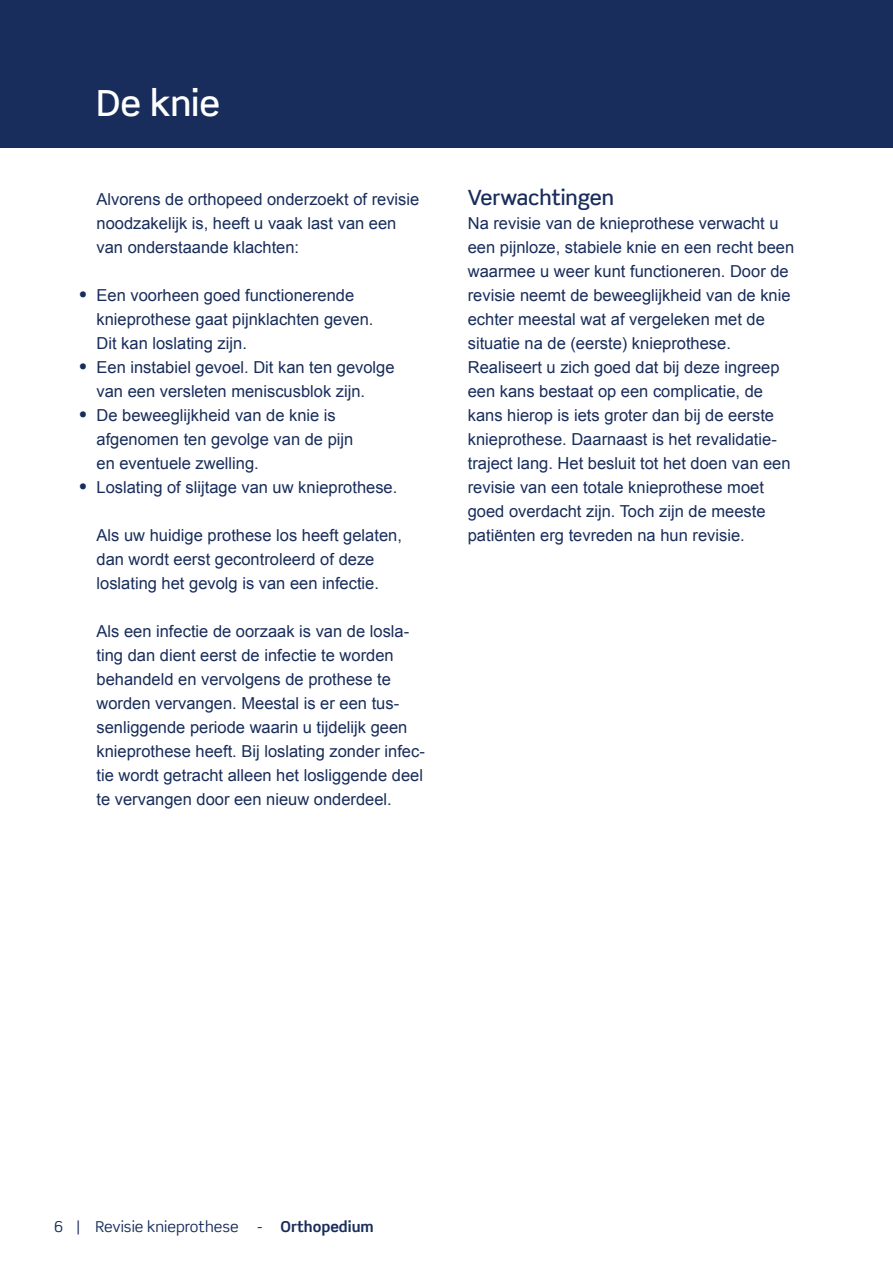
<style>
.page{position:relative;width:893px;height:1263px;background:#fff}
.page>*{position:absolute;margin:0;border:0;box-sizing:border-box;transform-origin:0 0}
.t1{font:500 36px "Scene Std";color:#fff}
.t2{font:24px/48px "Arial";color:#182d5b}
.t3{font:500 21px "Scene Std";color:#182d5b}
.t4{font:16.5px/24px "Arial";color:#182d5b}
.t5{font:15px "Scene Std";color:#182d5b}
.s1{font-weight:700}
</style>
<div class="page">
<div style="left:0;top:0;width:893px;height:148px;background:#182d5b"></div>
<h1 class="t1" style="left:97px;top:81px;width:125px">De knie</h1>
<h2 class="t2" style="left:79px;top:271px;width:10px">•</h2>
<h2 class="t2" style="left:79px;top:343px;width:10px">• •</h2>
<h2 class="t2" style="left:79px;top:463px;width:10px">•</h2>
<p class="t4" style="left:97px;top:187px;width:324px">Alvorens de orthopeed onderzoekt of revisie noodzakelijk is, heeft u vaak last van een van onderstaande klachten:</p>
<p class="t4" style="left:97px;top:283px;width:302px">Een voorheen goed functionerende knieprothese gaat pijnklachten geven.<br>Dit kan loslating zijn.<br>Een instabiel gevoel. Dit kan ten gevolge van een versleten meniscusblok zijn.<br>De beweeglijkheid van de knie is afgenomen ten gevolge van de pijn<br>en eventuele zwelling.<br>Loslating of slijtage van uw knieprothese.</p>
<p class="t4" style="left:97px;top:523px;width:307px">Als uw huidige prothese los heeft gelaten, dan wordt eerst gecontroleerd of deze loslating het gevolg is van een infectie.</p>
<p class="t4" style="left:97px;top:619px;width:330px">Als een infectie de oorzaak is van de losla&shy;ting dan dient eerst de infectie te worden behandeld en vervolgens de prothese te worden vervangen. Meestal is er een tus&shy;senliggende periode waarin u tijdelijk geen knieprothese heeft. Bij loslating zonder infec&shy;tie wordt getracht alleen het losliggende deel te vervangen door een nieuw onderdeel.</p>
<p class="t3" style="left:468px;top:184px;width:148px">Verwachtingen</p>
<p class="t4" style="left:468px;top:211px;width:328px">Na revisie van de knieprothese verwacht u een pijnloze, stabiele knie en een recht been waarmee u weer kunt functioneren. Door de revisie neemt de beweeglijkheid van de knie echter meestal wat af vergeleken met de situatie na de (eerste) knieprothese.<br>Realiseert u zich goed dat bij deze ingreep een kans bestaat op een complicatie, de kans hierop is iets groter dan bij de eerste knieprothese. Daarnaast is het revalidatie&shy;traject lang. Het besluit tot het doen van een revisie van een totale knieprothese moet goed overdacht zijn. Toch zijn de meeste patiënten erg tevreden na hun revisie.</p>
<p class="t5" style="left:54px;top:1217px;width:321px">6 | Revisie knieprothese - <span class="s1">Orthopedium</span></p>
</div>
